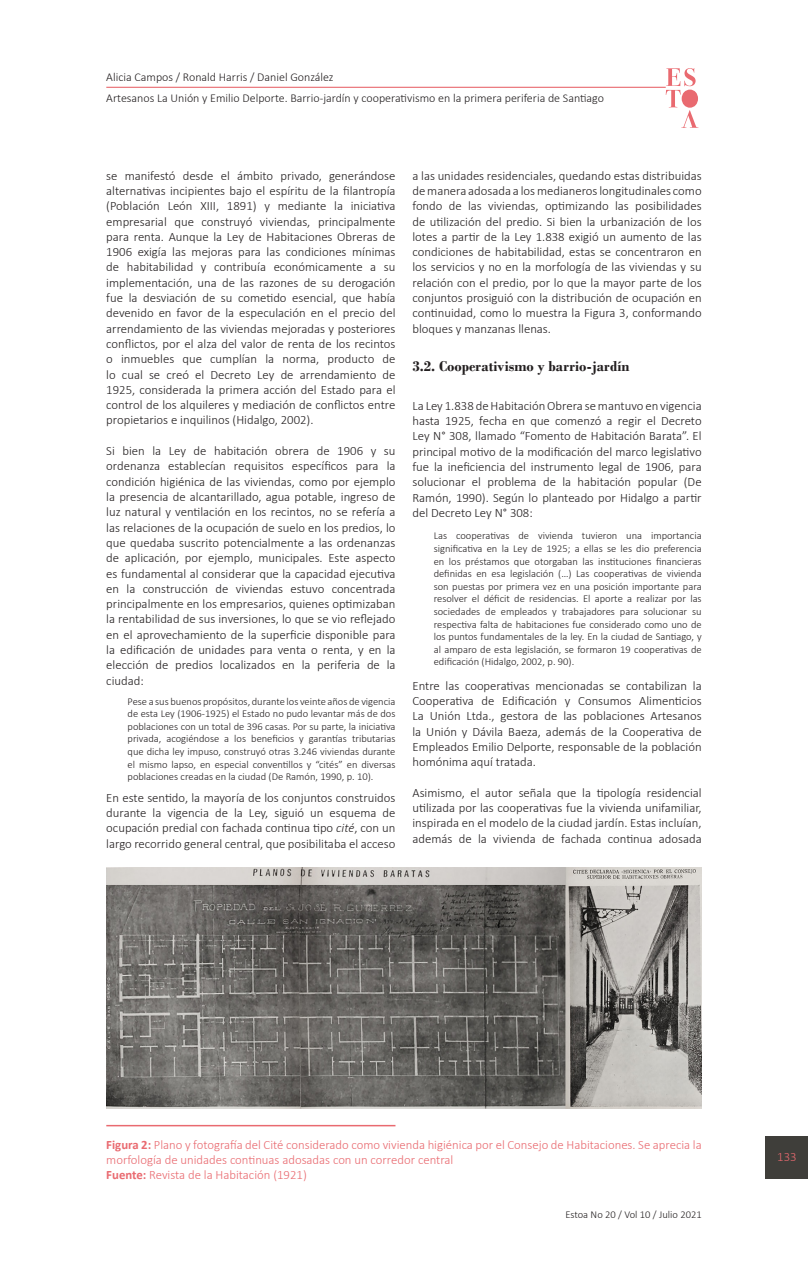
<style>
.page{position:relative;width:808px;height:1263px;background:#fff}
.page>*{position:absolute;margin:0;border:0;box-sizing:border-box;transform-origin:0 0}
.subtitulo_2{font:700 15px "Bodoni";color:#231f20}
.parrafo{font:300 12.75px/15.3px "Calibri";color:#231f20;text-align:justify}
.parrafo-2{font:300 12.75px/15.3px "Calibri";color:#e96a70}
.t1{font:300 12px "Calibri";color:#231f20}
.parrafo-3{font:300 10.5px/12.6px "Calibri";color:#231f20;text-align:justify}
.s1{font-style:italic}
.s2{font-weight:700}
</style>
<div class="page">
<svg style="left:666px;top:68px;width:32px;height:60px"></svg>
<hr style="left:106px;top:87px;width:560px;height:1px;background:#e96a70">
<div style="left:765px;top:1137px;width:43px;height:42px;background:#3f3e3a"></div>
<hr style="left:106px;top:1125px;width:289px;height:1px;background:#e96a70">
<img style="left:106px;top:868px;width:596px;height:240px">
<p class="t1" style="left:106px;top:70px;width:229px">Alicia Campos / Ronald Harris / Daniel González</p>
<p class="t1" style="left:106px;top:91px;width:499px">Artesanos La Unión y Emilio Delporte. Barrio-jardín y cooperativismo en la primera periferia de Santiago</p>
<p class="parrafo" style="left:106px;top:168px;width:291px">se manifestó desde el ámbito privado, generándose alternativas incipientes bajo el espíritu de la filantropía (Población León XIII, 1891) y mediante la iniciativa empresarial que construyó viviendas, principalmente para renta. Aunque la Ley de Habitaciones Obreras de 1906 exigía las mejoras para las condiciones mínimas de habitabilidad y contribuía económicamente a su implementación, una de las razones de su derogación fue la desviación de su cometido esencial, que había devenido en favor de la especulación en el precio del arrendamiento de las viviendas mejoradas y posteriores conflictos, por el alza del valor de renta de los recintos o inmuebles que cumplían la norma, producto de lo cual se creó el Decreto Ley de arrendamiento de 1925, considerada la primera acción del Estado para el control de los alquileres y mediación de conflictos entre propietarios e inquilinos (Hidalgo, 2002).</p>
<p class="parrafo" style="left:106px;top:443px;width:291px">Si bien la Ley de habitación obrera de 1906 y su ordenanza establecían requisitos específicos para la condición higiénica de las viviendas, como por ejemplo la presencia de alcantarillado, agua potable, ingreso de luz natural y ventilación en los recintos, no se refería a las relaciones de la ocupación de suelo en los predios, lo que quedaba suscrito potencialmente a las ordenanzas de aplicación, por ejemplo, municipales. Este aspecto es fundamental al considerar que la capacidad ejecutiva en la construcción de viviendas estuvo concentrada principalmente en los empresarios, quienes optimizaban la rentabilidad de sus inversiones, lo que se vio reflejado en el aprovechamiento de la superficie disponible para la edificación de unidades para venta o renta, y en la elección de predios localizados en la periferia de la ciudad:</p>
<p class="parrafo-3" style="left:128px;top:695px;width:269px">Pese a sus buenos propósitos, durante los veinte años de vigencia de esta Ley (1906-1925) el Estado no pudo levantar más de dos poblaciones con un total de 396 casas. Por su parte, la iniciativa privada, acogiéndose a los beneficios y garantías tributarias que dicha ley impuso, construyó otras 3.246 viviendas durante el mismo lapso, en especial conventillos y “cités” en diversas poblaciones creadas en la ciudad (De Ramón, 1990, p. 10).</p>
<p class="parrafo" style="left:106px;top:790px;width:291px">En este sentido, la mayoría de los conjuntos construidos durante la vigencia de la Ley, siguió un esquema de ocupación predial con fachada continua tipo <span class="s1">cité</span>, con un largo recorrido general central, que posibilitaba el acceso</p>
<p class="parrafo" style="left:412px;top:168px;width:291px">a las unidades residenciales, quedando estas distribuidas de manera adosada a los medianeros longitudinales como fondo de las viviendas, optimizando las posibilidades de utilización del predio. Si bien la urbanización de los lotes a partir de la Ley 1.838 exigió un aumento de las condiciones de habitabilidad, estas se concentraron en los servicios y no en la morfología de las viviendas y su relación con el predio, por lo que la mayor parte de los conjuntos prosiguió con la distribución de ocupación en continuidad, como lo muestra la Figura 3, conformando bloques y manzanas llenas.</p>
<p class="subtitulo_2" style="left:412px;top:358px;width:219px">3.2. Cooperativismo y barrio-jardín</p>
<p class="parrafo" style="left:412px;top:398px;width:291px">La Ley 1.838 de Habitación Obrera se mantuvo en vigencia hasta 1925, fecha en que comenzó a regir el Decreto Ley N° 308, llamado “Fomento de Habitación Barata”. El principal motivo de la modificación del marco legislativo fue la ineficiencia del instrumento legal de 1906, para solucionar el problema de la habitación popular (De Ramón, 1990). Según lo planteado por Hidalgo a partir del Decreto Ley N° 308:</p>
<p class="parrafo-3" style="left:434px;top:529px;width:269px">Las cooperativas de vivienda tuvieron una importancia significativa en la Ley de 1925; a ellas se les dio preferencia en los préstamos que otorgaban las instituciones financieras definidas en esa legislación (…) Las cooperativas de vivienda son puestas por primera vez en una posición importante para resolver el déficit de residencias. El aporte a realizar por las sociedades de empleados y trabajadores para solucionar su respectiva falta de habitaciones fue considerado como uno de los puntos fundamentales de la ley. En la ciudad de Santiago, y al amparo de esta legislación, se formaron 19 cooperativas de edificación (Hidalgo, 2002, p. 90).</p>
<p class="parrafo" style="left:412px;top:678px;width:291px">Entre las cooperativas mencionadas se contabilizan la Cooperativa de Edificación y Consumos Alimenticios La Unión Ltda., gestora de las poblaciones Artesanos la Unión y Dávila Baeza, además de la Cooperativa de Empleados Emilio Delporte, responsable de la población homónima aquí tratada.</p>
<p class="parrafo" style="left:412px;top:785px;width:291px">Asimismo, el autor señala que la tipología residencial utilizada por las cooperativas fue la vivienda unifamiliar, inspirada en el modelo de la ciudad jardín. Estas incluían, además de la vivienda de fachada continua adosada</p>
<p class="parrafo-2" style="left:106px;top:1136px;width:597px"><span class="s2">Figura 2:</span> Plano y fotografía del Cité considerado como vivienda higiénica por el Consejo de Habitaciones. Se aprecia la morfología de unidades continuas adosadas con un corredor central</p>
<p class="parrafo-2" style="left:106px;top:1167px;width:202px"><span class="s2">Fuente:</span> Revista de la Habitación (1921)</p>
<p class="parrafo-3" style="left:565px;top:1208px;width:138px">Estoa No 20 / Vol 10 / Julio 2021</p>
<p class="parrafo-2" style="left:777px;top:1149px;width:21px">133</p>
</div>
